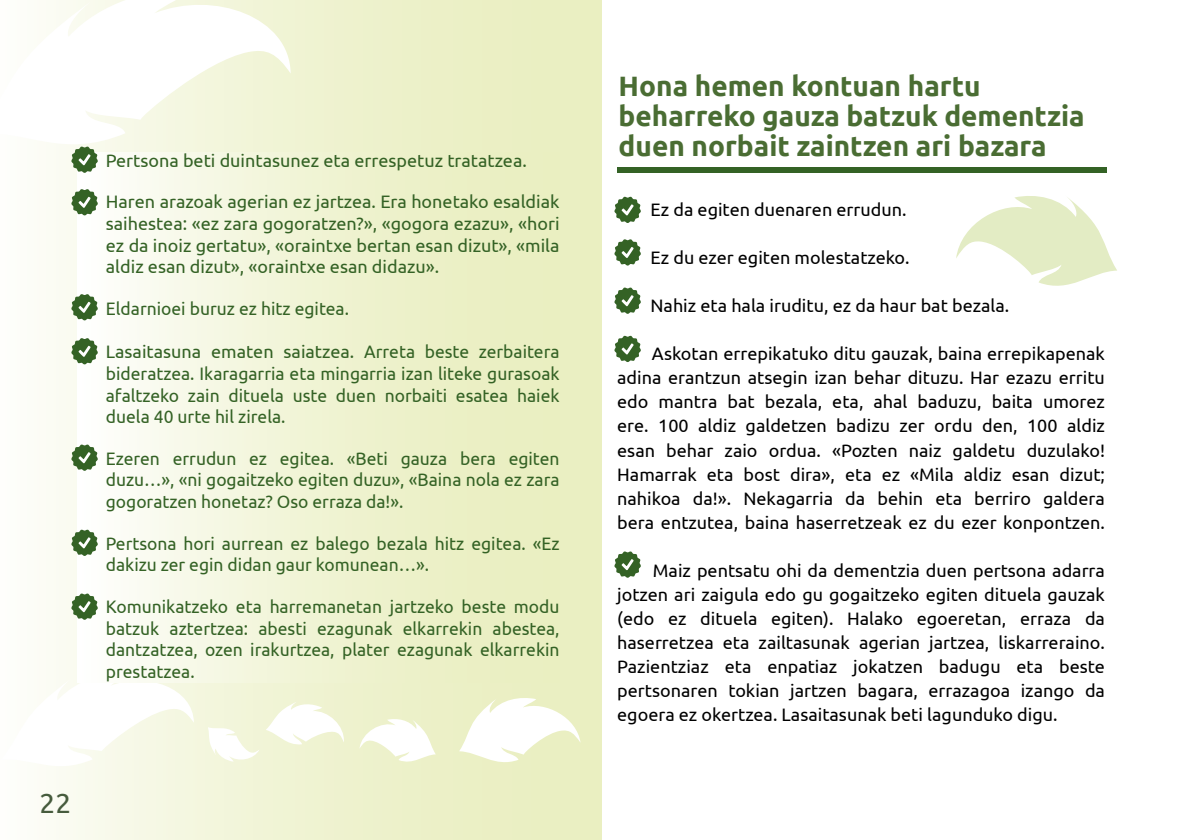
<style>
.page{position:relative;width:1191px;height:840px;background:#fff}
.page>*{position:absolute;margin:0;border:0;box-sizing:border-box;transform-origin:0 0}
.t1{font:700 28px/30px "Ubuntu";color:#4a6d33}
.t2{font:28px "Ubuntu";color:#346225}
.t3{font:28px "Ubuntu";color:#465b3d}
.t4{font:18px/24px "Ubuntu";color:#000;text-align:justify}
.t5{font:18px/21.6px "Ubuntu";color:#346225;text-align:justify}
</style>
<div class="page">
<div style="left:0;top:0;width:601px;height:839px;background:linear-gradient(to right,#fbfcf5,#e7ecb9)"></div>
<svg style="left:459px;top:695px;width:121px;height:72px"></svg>
<svg style="left:1px;top:670px;width:193px;height:105px"></svg>
<svg style="left:359px;top:717px;width:77px;height:48px"></svg>
<svg style="left:206px;top:725px;width:53px;height:37px"></svg>
<svg style="left:266px;top:700px;width:79px;height:45px"></svg>
<svg style="left:0;top:0;width:291px;height:160px"></svg>
<div style="left:77px;top:153px;width:482px;height:528px;background:linear-gradient(to right,#fcfdf8,#e7ecb8)"></div>
<svg style="left:956px;top:196px;width:161px;height:90px"></svg>
<div style="left:617px;top:167px;width:489px;height:5px;background:#346225"></div>
<svg style="left:71px;top:146px;width:27px;height:27px"></svg>
<svg style="left:71px;top:189px;width:27px;height:26px"></svg>
<svg style="left:71px;top:294px;width:27px;height:26px"></svg>
<svg style="left:71px;top:338px;width:27px;height:26px"></svg>
<svg style="left:71px;top:444px;width:27px;height:26px"></svg>
<svg style="left:71px;top:529px;width:27px;height:26px"></svg>
<svg style="left:71px;top:593px;width:27px;height:26px"></svg>
<svg style="left:614px;top:197px;width:27px;height:26px"></svg>
<svg style="left:614px;top:239px;width:27px;height:26px"></svg>
<svg style="left:614px;top:287px;width:27px;height:27px"></svg>
<svg style="left:614px;top:335px;width:27px;height:27px"></svg>
<svg style="left:614px;top:551px;width:27px;height:26px"></svg>
<p class="t5" style="left:77px;top:149px;width:451px">• Pertsona beti duintasunez eta errespetuz tratatzea.</p>
<p class="t5" style="left:106px;top:191px;width:455px;text-indent:-28px">• Haren arazoak agerian ez jartzea. Era honetako esaldiak saihestea: «ez zara gogoratzen?», «gogora ezazu», «hori ez da inoiz gertatu», «oraintxe bertan esan dizut», «mila aldiz esan dizut», «oraintxe esan didazu».</p>
<p class="t5" style="left:77px;top:297px;width:273px">• Eldarnioei buruz ez hitz egitea.</p>
<p class="t5" style="left:106px;top:340px;width:455px;text-indent:-28px">• Lasaitasuna ematen saiatzea. Arreta beste zerbaitera bideratzea. Ikaragarria eta mingarria izan liteke gurasoak afaltzeko zain dituela uste duen norbaiti esatea haiek duela 40 urte hil zirela.</p>
<p class="t5" style="left:106px;top:447px;width:455px;text-indent:-28px">• Ezeren errudun ez egitea. «Beti gauza bera egiten duzu…», «ni gogaitzeko egiten duzu», «Baina nola ez zara gogoratzen honetaz? Oso erraza da!».</p>
<p class="t5" style="left:106px;top:531px;width:455px;text-indent:-28px">• Pertsona hori aurrean ez balego bezala hitz egitea. «Ez dakizu zer egin didan gaur komunean…».</p>
<p class="t5" style="left:106px;top:594px;width:455px;text-indent:-28px">• Komunikatzeko eta harremanetan jartzeko beste modu batzuk aztertzea: abesti ezagunak elkarrekin abestea, dantzatzea, ozen irakurtzea, plater ezagunak elkarrekin prestatzea.</p>
<h1 class="t2" style="left:36px;top:780px;width:33px">22</h1>
<h1 class="t3" style="left:40px;top:785px;width:33px">22</h1>
<h1 class="t1" style="left:618px;top:70px;width:467px">Hona hemen kontuan hartu beharreko gauza batzuk dementzia duen norbait zaintzen ari bazara</h1>
<p class="t4" style="left:650px;top:197px;width:257px">Ez da egiten duenaren errudun.</p>
<p class="t4" style="left:650px;top:245px;width:261px">Ez du ezer egiten molestatzeko.</p>
<p class="t4" style="left:650px;top:293px;width:360px">Nahiz eta hala iruditu, ez da haur bat bezala.</p>
<p class="t4" style="left:617px;top:341px;width:489px;text-indent:35px">Askotan errepikatuko ditu gauzak, baina errepikapenak adina erantzun atsegin izan behar dituzu. Har ezazu erritu edo mantra bat bezala, eta, ahal baduzu, baita umorez ere. 100 aldiz galdetzen badizu zer ordu den, 100 aldiz esan behar zaio ordua. «Pozten naiz galdetu duzulako!<br>Hamarrak eta bost dira», eta ez «Mila aldiz esan dizut; nahikoa da!». Nekagarria da behin eta berriro galdera bera entzutea, baina haserretzeak ez du ezer konpontzen.</p>
<p class="t4" style="left:617px;top:557px;width:489px;text-indent:36px">Maiz pentsatu ohi da dementzia duen pertsona adarra jotzen ari zaigula edo gu gogaitzeko egiten dituela gauzak (edo ez dituela egiten). Halako egoeretan, erraza da haserretzea eta zailtasunak agerian jartzea, liskarreraino.<br>Pazientziaz eta enpatiaz jokatzen badugu eta beste pertsonaren tokian jartzen bagara, errazagoa izango da egoera ez okertzea. Lasaitasunak beti lagunduko digu.</p>
</div>
